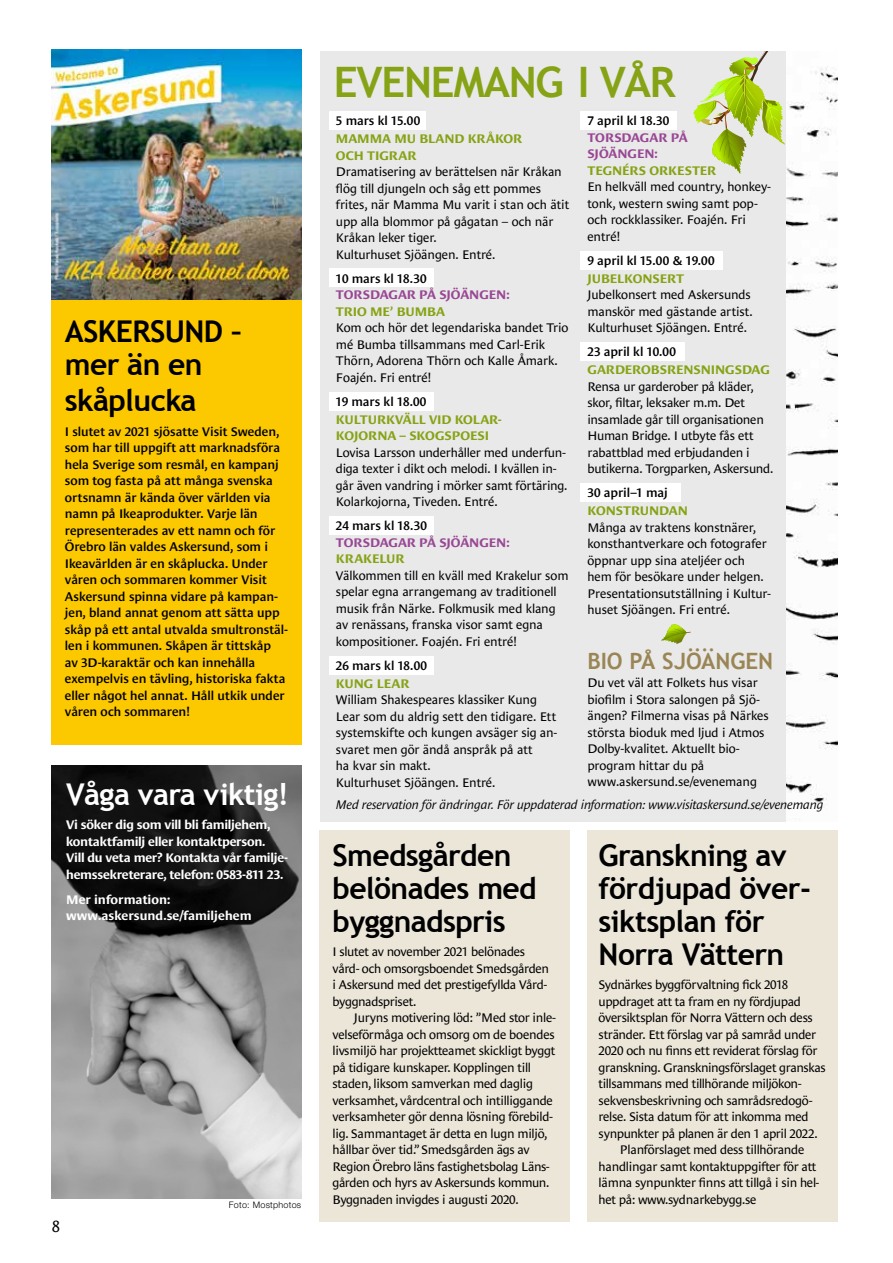
<style>
.page{position:relative;width:893px;height:1263px;background:#fff}
.page>*{position:absolute;margin:0;border:0;box-sizing:border-box;transform-origin:0 0}
.t1{font:700 42px "Trebuchet MS";letter-spacing:-.03em;color:#86a315}
.t2{font:700 30px/33px "Trebuchet MS";letter-spacing:-.02em;color:#000}
.t3{font:700 30px "Trebuchet MS";letter-spacing:-.02em;color:#fff}
.t4{font:700 22.5px "Trebuchet MS";letter-spacing:-.005em;color:#9a8555}
.t5{font:16.5px "Le Monde Sans Std";color:#000}
.t6{font:12.75px/16.5px "Le Monde Sans Std";letter-spacing:-.02em;color:#000}
.t7{font:600 12.75px/16.5px "Le Monde Sans Std";letter-spacing:-.005em;color:#000}
.t8{font:700 12.75px/16.5px "Le Monde Sans Std";letter-spacing:-.015em;color:#fff}
.t9{font:700 12.75px/16.5px "Le Monde Sans Std";letter-spacing:-.01em;color:#86a315}
.t10{font:italic 12.75px "Le Monde Sans Std";letter-spacing:-.025em;color:#000}
.t11{font:700 12.75px/16.5px "Le Monde Sans Std";letter-spacing:-.01em;color:#994794}
.t12{font:300 9px "Helvetica Neue LT Std";letter-spacing:.025em;color:#000}
</style>
<div class="page">
<div style="left:587px;top:830px;width:250px;height:391px;background:#ece6d9"></div>
<div style="left:319px;top:830px;width:250px;height:391px;background:#ece6d9"></div>
<div style="left:320px;top:51px;width:518px;height:770px;background:#e9e9e9"></div>
<div style="left:51px;top:291px;width:250px;height:454px;background:#fcc800"></div>
<hr style="left:892px;top:624px;width:1px;height:639px;background:#e9e9e9">
<img style="left:786px;top:51px;width:52px;height:770px">
<img style="left:51px;top:49px;width:250px;height:250px">
<img style="left:51px;top:766px;width:251px;height:433px">
<svg style="left:693px;top:51px;width:98px;height:123px"></svg>
<div style="left:329px;top:111px;width:97px;height:19px;background:#fff"></div>
<div style="left:329px;top:269px;width:104px;height:18px;background:#fff"></div>
<div style="left:329px;top:393px;width:104px;height:18px;background:#fff"></div>
<div style="left:329px;top:517px;width:104px;height:18px;background:#fff"></div>
<div style="left:329px;top:656px;width:104px;height:19px;background:#fff"></div>
<div style="left:581px;top:111px;width:96px;height:19px;background:#fff"></div>
<div style="left:581px;top:251px;width:142px;height:19px;background:#fff"></div>
<div style="left:581px;top:342px;width:104px;height:19px;background:#fff"></div>
<div style="left:581px;top:483px;width:100px;height:18px;background:#fff"></div>
<svg style="left:661px;top:624px;width:30px;height:20px"></svg>
<h2 class="t2" style="left:65px;top:315px;width:179px">ASKERSUND – mer än en</h2>
<h2 class="t2" style="left:65px;top:384px;width:133px">skåplucka</h2>
<p class="t7" style="left:65px;top:423px;width:225px">I slutet av 2021 sjösatte Visit Sweden, som har till uppgift att marknadsföra hela Sverige som resmål, en kampanj som tog fasta på att många svenska ortsnamn är kända över världen via namn på Ikeaprodukter. Varje län representerades av ett namn och för Örebro län valdes Askersund, som i Ikeavärlden är en skåplucka. Under våren och sommaren kommer Visit Askersund spinna vidare på kampan&shy;jen, bland annat genom att sätta upp skåp på ett antal utvalda smultronstäl&shy;len i kommunen. Skåpen är tittskåp<br>av 3D-karaktär och kan innehålla exempelvis en tävling, historiska fakta eller något hel annat. Håll utkik under våren och sommaren!</p>
<h2 class="t3" style="left:66px;top:775px;width:224px">Våga vara viktig!</h2>
<p class="t8" style="left:66px;top:817px;width:223px">Vi söker dig som vill bli familjehem, kontaktfamilj eller kontaktperson.<br>Vill du veta mer? Kontakta vår familje&shy;hemssekreterare, telefon: 0583-811 23.</p>
<p class="t8" style="left:66px;top:891px;width:187px">Mer information: www.askersund.se/familjehem</p>
<p class="t5" style="left:52px;top:1216px;width:10px">8</p>
<p class="t12" style="left:229px;top:1199px;width:74px">Foto: Mostphotos</p>
<h1 class="t1" style="left:334px;top:56px;width:343px">EVENEMANG I VÅR</h1>
<p class="t7" style="left:336px;top:113px;width:86px">5 mars kl 15.00</p>
<p class="t9" style="left:336px;top:131px;width:188px">MAMMA MU BLAND KRÅKOR<br>OCH TIGRAR</p>
<p class="t6" style="left:336px;top:164px;width:235px">Dramatisering av berättelsen när Kråkan flög till djungeln och såg ett pommes frites, när Mamma Mu varit i stan och ätit upp alla blommor på gågatan – och när Kråkan leker tiger.<br>Kulturhuset Sjöängen. Entré.</p>
<p class="t7" style="left:336px;top:270px;width:92px">10 mars kl 18.30</p>
<p class="t11" style="left:336px;top:287px;width:175px">TORSDAGAR PÅ SJÖÄNGEN:</p>
<p class="t9" style="left:336px;top:303px;width:110px">TRIO ME’ BUMBA</p>
<p class="t6" style="left:336px;top:320px;width:234px">Kom och hör det legendariska bandet Trio mé Bumba tillsammans med Carl-Erik Thörn, Adorena Thörn och Kalle Åmark.<br>Foajén. Fri entré!</p>
<p class="t7" style="left:336px;top:393px;width:92px">19 mars kl 18.00</p>
<p class="t9" style="left:336px;top:411px;width:167px">KULTURKVÄLL VID KOLAR-<br>KOJORNA – SKOGSPOESI</p>
<p class="t6" style="left:336px;top:444px;width:233px">Lovisa Larsson underhåller med underfun&shy;diga texter i dikt och melodi. I kvällen in&shy;går även vandring i mörker samt förtäring.<br>Kolarkojorna, Tiveden. Entré.</p>
<p class="t7" style="left:336px;top:518px;width:92px">24 mars kl 18.30</p>
<p class="t11" style="left:336px;top:534px;width:175px">TORSDAGAR PÅ SJÖÄNGEN:</p>
<p class="t9" style="left:336px;top:551px;width:70px">KRAKELUR</p>
<p class="t6" style="left:336px;top:567px;width:234px">Välkommen till en kväll med Krakelur som spelar egna arrangemang av traditionell musik från Närke. Folkmusik med klang av renässans, franska visor samt egna kompositioner. Foajén. Fri entré!</p>
<p class="t7" style="left:336px;top:657px;width:93px">26 mars kl 18.00</p>
<p class="t9" style="left:336px;top:675px;width:75px">KUNG LEAR</p>
<p class="t6" style="left:336px;top:692px;width:223px">William Shakespeares klassiker Kung Lear som du aldrig sett den tidigare. Ett systemskifte och kungen avsäger sig an&shy;svaret men gör ändå anspråk på att<br>ha kvar sin makt.<br>Kulturhuset Sjöängen. Entré.</p>
<p class="t7" style="left:587px;top:113px;width:83px">7 april kl 18.30</p>
<p class="t11" style="left:587px;top:129px;width:102px">TORSDAGAR PÅ<br>SJÖÄNGEN:</p>
<p class="t9" style="left:587px;top:162px;width:130px">TEGNÉRS ORKESTER</p>
<p class="t6" style="left:587px;top:179px;width:185px">En helkväll med country, honkey&shy;tonk, western swing samt pop&shy;och rockklassiker. Foajén. Fri entré!</p>
<p class="t7" style="left:587px;top:252px;width:129px">9 april kl 15.00 &amp; 19.00</p>
<p class="t9" style="left:587px;top:270px;width:98px">JUBELKONSERT</p>
<p class="t6" style="left:587px;top:287px;width:167px">Jubelkonsert med Askersunds manskör med gästande artist.<br>Kulturhuset Sjöängen. Entré.</p>
<p class="t7" style="left:587px;top:344px;width:90px">23 april kl 10.00</p>
<p class="t9" style="left:587px;top:362px;width:184px">GARDEROBSRENSNINGSDAG</p>
<p class="t6" style="left:587px;top:378px;width:187px">Rensa ur garderober på kläder, skor, filtar, leksaker m.m. Det insamlade går till organisationen<br>Human Bridge. I utbyte fås ett rabattblad med erbjudanden i butikerna. Torgparken, Askersund.</p>
<p class="t7" style="left:587px;top:485px;width:82px">30 april–1 maj</p>
<p class="t9" style="left:587px;top:503px;width:102px">KONSTRUNDAN</p>
<p class="t6" style="left:587px;top:519px;width:185px">Många av traktens konstnärer, konsthantverkare och fotografer öppnar upp sina ateljéer och hem för besökare under helgen.<br>Presentationsutställning i Kultur&shy;huset Sjöängen. Fri entré.</p>
<h3 class="t4" style="left:587px;top:647px;width:187px">BIO PÅ SJÖÄNGEN</h3>
<p class="t6" style="left:587px;top:675px;width:183px">Du vet väl att Folkets hus visar biofilm i Stora salongen på Sjö&shy;ängen? Filmerna visas på Närkes största bioduk med ljud i Atmos<br>Dolby-kvalitet. Aktuellt bio&shy;program hittar du på www.askersund.se/evenemang</p>
<p class="t10" style="left:336px;top:798px;width:489px">Med reservation för ändringar. För uppdaterad information: www.visitaskersund.se/evenemang</p>
<h2 class="t2" style="left:332px;top:839px;width:206px">Smedsgården belönades med byggnadspris</h2>
<p class="t6" style="left:332px;top:943px;width:218px">I slutet av november 2021 belönades vård- och omsorgsboendet Smedsgården i Askersund med det prestigefyllda Vård&shy;byggnadspriset.</p>
<p class="t6" style="left:332px;top:1009px;width:225px;text-indent:21px">Juryns motivering löd: ”Med stor inle&shy;velseförmåga och omsorg om de boendes livsmiljö har projektteamet skickligt byggt på tidigare kunskaper. Kopplingen till staden, liksom samverkan med daglig verksamhet, vårdcentral och intilliggande verksamheter gör denna lösning förebild&shy;lig. Sammantaget är detta en lugn miljö, hållbar över tid.” Smedsgården ägs av Region Örebro läns fastighetsbolag Läns&shy;gården och hyrs av Askersunds kommun.<br>Byggnaden invigdes i augusti 2020.</p>
<h2 class="t2" style="left:599px;top:839px;width:214px">Granskning av fördjupad över&shy;siktsplan för<br>Norra Vättern</h2>
<p class="t6" style="left:599px;top:976px;width:191px">Sydnärkes byggförvaltning fick 2018</p>
<p class="t6" style="left:599px;top:993px;width:204px">uppdraget att ta fram en ny fördjupad</p>
<p class="t6" style="left:599px;top:1009px;width:216px">översiktsplan för Norra Vättern och dess</p>
<p class="t6" style="left:599px;top:1026px;width:219px">stränder. Ett förslag var på samråd under</p>
<p class="t6" style="left:599px;top:1042px;width:220px">2020 och nu finns ett reviderat förslag för</p>
<p class="t6" style="left:599px;top:1059px;width:229px">granskning. Granskningsförslaget granskas</p>
<p class="t6" style="left:599px;top:1075px;width:204px">tillsammans med tillhörande miljökon-</p>
<p class="t6" style="left:599px;top:1092px;width:215px">sekvensbeskrivning och samrådsredogö-</p>
<p class="t6" style="left:599px;top:1108px;width:212px">relse. Sista datum för att inkomma med</p>
<p class="t6" style="left:599px;top:1125px;width:221px">synpunkter på planen är den 1 april 2022.</p>
<p class="t6" style="left:620px;top:1141px;width:186px">Planförslaget med dess tillhörande</p>
<p class="t6" style="left:599px;top:1158px;width:219px">handlingar samt kontaktuppgifter för att</p>
<p class="t6" style="left:599px;top:1174px;width:222px">lämna synpunkter finns att tillgå i sin hel-</p>
<p class="t6" style="left:599px;top:1191px;width:159px">het på: www.sydnarkebygg.se</p>
</div>
